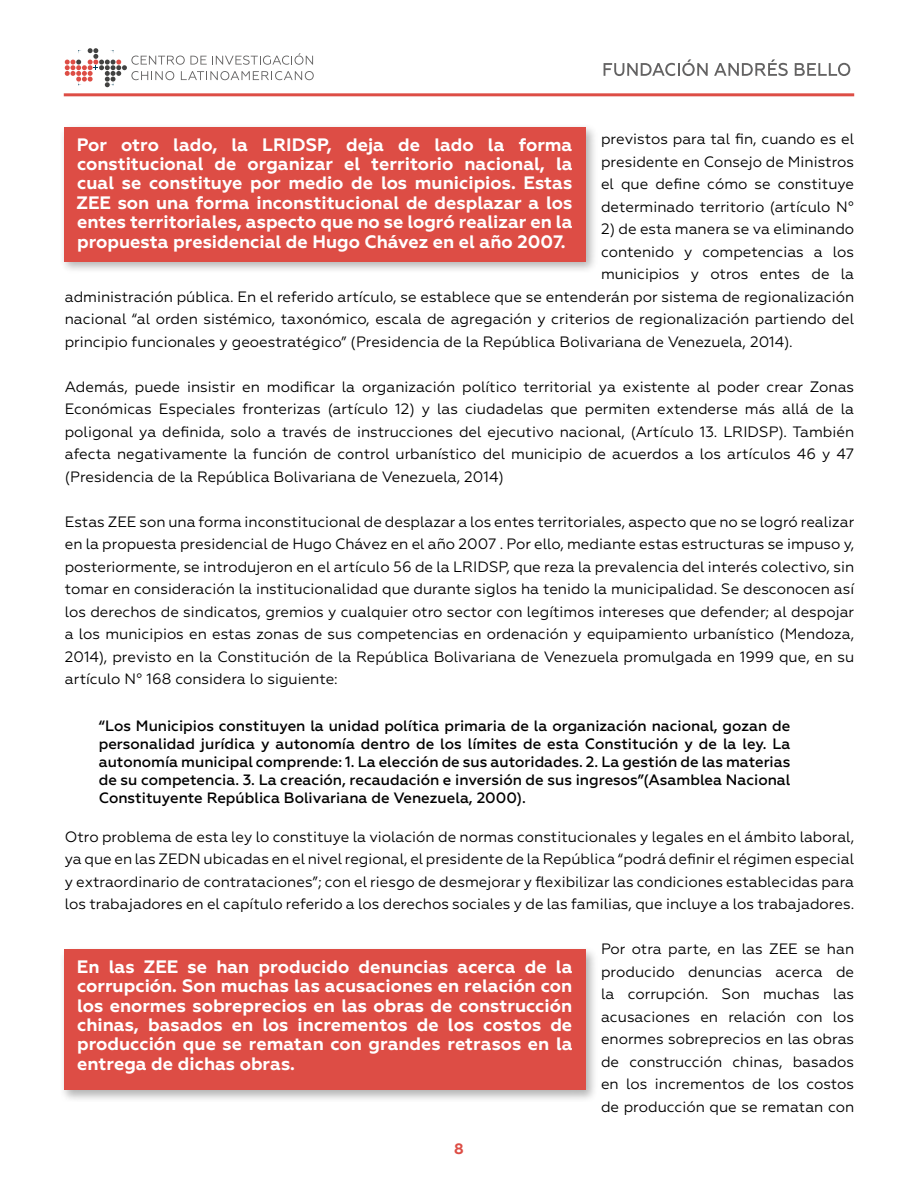
<style>
.page{position:relative;width:918px;height:1188px;background:#fff}
.page>*{position:absolute;margin:0;border:0;box-sizing:border-box;transform-origin:0 0}
.t1{font:700 18px/19.4px "Geometria";color:#fff;text-align:justify}
.t2{font:15px/22.5px "Geometria";color:#000;text-align:justify}
.t3{font:500 15px/18px "Geometria";color:#000;text-align:justify}
.t4{font:700 15px "Geometria";color:#dd4d45}
</style>
<div class="page">
<svg style="left:65px;top:48px;width:249px;height:39px"></svg>
<svg style="left:604px;top:59px;width:104px;height:17px"></svg>
<svg style="left:714px;top:59px;width:74px;height:17px"></svg>
<svg style="left:795px;top:63px;width:55px;height:13px"></svg>
<hr style="left:64px;top:93px;width:790px;height:3px;background:#dd4d45">
<div style="left:60px;top:946px;width:539px;height:156px;background:#000;opacity:.3"></div>
<div style="left:64px;top:950px;width:522px;height:140px;background:#dd4d45"></div>
<div style="left:60px;top:124px;width:539px;height:150px;background:#000;opacity:.3"></div>
<div style="left:64px;top:128px;width:522px;height:134px;background:#dd4d45"></div>
<p class="t2" style="left:601px;top:128px;width:255px">previstos para tal fin, cuando es el presidente en Consejo de Ministros el que define cómo se constituye determinado territorio (artículo N°</p>
<p class="t2" style="left:601px;top:218px;width:255px">2) de esta manera se va eliminando</p>
<p class="t2" style="left:601px;top:240px;width:255px">contenido y competencias a los</p>
<p class="t2" style="left:601px;top:263px;width:255px">municipios y otros entes de la</p>
<p class="t2" style="left:65px;top:285px;width:791px">administración pública. En el referido artículo, se establece que se entenderán por sistema de regionalización</p>
<p class="t2" style="left:65px;top:308px;width:791px">nacional “al orden sistémico, taxonómico, escala de agregación y criterios de regionalización partiendo del</p>
<p class="t2" style="left:65px;top:330px;width:729px">principio funcionales y geoestratégico” (Presidencia de la República Bolivariana de Venezuela, 2014).</p>
<p class="t2" style="left:65px;top:375px;width:791px">Además, puede insistir en modificar la organización político territorial ya existente al poder crear Zonas Económicas Especiales fronterizas (artículo 12) y las ciudadelas que permiten extenderse más allá de la poligonal ya definida, solo a través de instrucciones del ejecutivo nacional, (Artículo 13. LRIDSP). También afecta negativamente la función de control urbanístico del municipio de acuerdos a los artículos 46 y 47 (Presidencia de la República Bolivariana de Venezuela, 2014)</p>
<p class="t2" style="left:65px;top:510px;width:791px">Estas ZEE son una forma inconstitucional de desplazar a los entes territoriales, aspecto que no se logró realizar en la propuesta presidencial de Hugo Chávez en el año 2007 . Por ello, mediante estas estructuras se impuso y, posteriormente, se introdujeron en el artículo 56 de la LRIDSP, que reza la prevalencia del interés colectivo, sin tomar en consideración la institucionalidad que durante siglos ha tenido la municipalidad. Se desconocen así los derechos de sindicatos, gremios y cualquier otro sector con legítimos intereses que defender; al despojar a los municipios en estas zonas de sus competencias en ordenación y equipamiento urbanístico (Mendoza, 2014), previsto en la Constitución de la República Bolivariana de Venezuela promulgada en 1999 que, en su artículo N° 168 considera lo siguiente:</p>
<p class="t3" style="left:99px;top:717px;width:693px">“Los Municipios constituyen la unidad política primaria de la organización nacional, gozan de personalidad jurídica y autonomía dentro de los límites de esta Constitución y de la ley. La autonomía municipal comprende: 1. La elección de sus autoridades. 2. La gestión de las materias de su competencia. 3. La creación, recaudación e inversión de sus ingresos”(Asamblea Nacional Constituyente República Bolivariana de Venezuela, 2000).</p>
<p class="t2" style="left:65px;top:825px;width:791px">Otro problema de esta ley lo constituye la violación de normas constitucionales y legales en el ámbito laboral, ya que en las ZEDN ubicadas en el nivel regional, el presidente de la República “podrá definir el régimen especial y extraordinario de contrataciones”; con el riesgo de desmejorar y flexibilizar las condiciones establecidas para los trabajadores en el capítulo referido a los derechos sociales y de las familias, que incluye a los trabajadores.</p>
<p class="t2" style="left:601px;top:938px;width:255px">Por otra parte, en las ZEE se han producido denuncias acerca de la corrupción. Son muchas las acusaciones en relación con los enormes sobreprecios en las obras de construcción chinas, basados en los incrementos de los costos de producción que se rematan con</p>
<p class="t1" style="left:76px;top:135px;width:498px">Por otro lado, la LRIDSP, deja de lado la forma constitucional de organizar el territorio nacional, la cual se constituye por medio de los municipios. Estas ZEE son una forma inconstitucional de desplazar a los entes territoriales, aspecto que no se logró realizar en la propuesta presidencial de Hugo Chávez en el año 2007.</p>
<p class="t1" style="left:77px;top:957px;width:497px">En las ZEE se han producido denuncias acerca de la corrupción. Son muchas las acusaciones en relación con los enormes sobreprecios en las obras de construcción chinas, basados en los incrementos de los costos de producción que se rematan con grandes retrasos en la entrega de dichas obras.</p>
<p class="t4" style="left:454px;top:1140px;width:11px">8</p>
</div>
